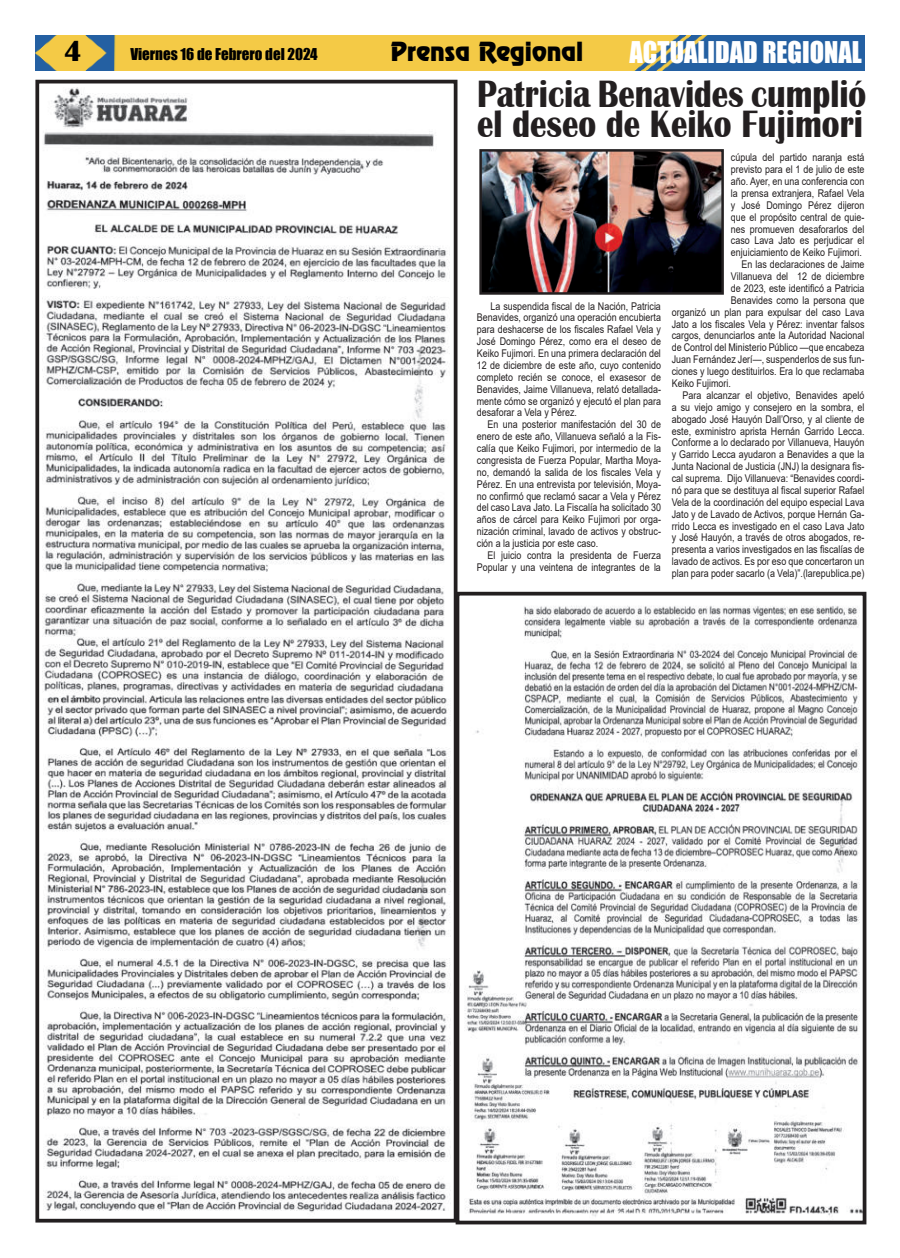
<style>
.page{position:relative;width:900px;height:1258px;background:#fff}
.page>*{position:absolute;margin:0;border:0;box-sizing:border-box;transform-origin:0 0}
.t1{font:700 39.25px/30px "Britannic";color:#231f20;scale:.84 1}
.t2{font:700 30px "Britannic";color:#000}
.t3{font:27.5px "Impact";color:#fff;scale:.96 1}
.t4{font:23.75px "Renfrew Normal";color:#000}
.t5{font:15px "Impact";color:#000}
.t6{font:10.62px/11.9px "Arial";color:#231f20;text-align:justify;scale:.84 1}
</style>
<div class="page">
<img style="left:35px;top:35px;width:830px;height:36px">
<div style="left:35px;top:80px;width:423px;height:1142px;border:4px solid #231f20"></div>
<img style="left:464px;top:605px;width:397px;height:612px">
<div style="left:456px;top:592px;width:410px;height:632px;border:4px solid #231f20"></div>
<img style="left:42px;top:88px;width:408px;height:1125px">
<img style="left:483px;top:153px;width:237px;height:138px">
<div style="left:479px;top:149px;width:245px;height:146px;border:3px solid #231f20"></div>
<h2 class="t2" style="left:64px;top:36px;width:20px">4</h2>
<h3 class="t5" style="left:130px;top:47px;width:189px">Viernes 16 de Febrero del 2024</h3>
<h3 class="t4" style="left:390px;top:41px;width:194px">Prensa Regional</h3>
<h3 class="t3" style="left:629px;top:39px;width:244px">ACTUALIDAD REGIONAL</h3>
<h1 class="t1" style="left:477px;top:79px;width:465px">Patricia Benavides cumplió el deseo de Keiko Fujimori</h1>
<p class="t6" style="left:477px;top:300px;width:221px;text-indent:14px">La suspendida fiscal de la Nación, Patricia Benavides, organizó una operación encubierta para deshacerse de los fiscales Rafael Vela y José Domingo Pérez, como era el deseo de Keiko Fujimori. En una primera declaración del 12 de diciembre de este año, cuyo contenido completo recién se conoce, el exasesor de Benavides, Jaime Villanueva, relató detallada&shy;mente cómo se organizó y ejecutó el plan para desaforar a Vela y Pérez.</p>
<p class="t6" style="left:477px;top:419px;width:221px;text-indent:11px">En una posterior manifestación del 30 de enero de este año, Villanueva señaló a la Fis&shy;calía que Keiko Fujimori, por intermedio de la congresista de Fuerza Popular, Martha Moya&shy;no, demandó la salida de los fiscales Vela y Pérez. En una entrevista por televisión, Moya&shy;no confirmó que reclamó sacar a Vela y Pérez del caso Lava Jato. La Fiscalía ha solicitado 30 años de cárcel para Keiko Fujimori por orga&shy;nización criminal, lavado de activos y obstruc&shy;ción a la justicia por este caso.</p>
<p class="t6" style="left:477px;top:549px;width:221px;text-align:right">El juicio contra la presidenta de Fuerza<br>Popular y una veintena de integrantes de la</p>
<p class="t6" style="left:731px;top:152px;width:160px">cúpula del partido naranja está</p>
<p class="t6" style="left:731px;top:163px;width:161px">previsto para el 1 de julio de este</p>
<p class="t6" style="left:731px;top:175px;width:161px">año. Ayer, en una conferencia con</p>
<p class="t6" style="left:731px;top:187px;width:161px">la prensa extranjera, Rafael Vela</p>
<p class="t6" style="left:731px;top:199px;width:161px">y José Domingo Pérez dijeron</p>
<p class="t6" style="left:731px;top:211px;width:160px">que el propósito central de quie-</p>
<p class="t6" style="left:731px;top:223px;width:161px">nes promueven desaforarlos del</p>
<p class="t6" style="left:731px;top:235px;width:161px">caso Lava Jato es perjudicar el</p>
<p class="t6" style="left:731px;top:247px;width:157px">enjuiciamiento de Keiko Fujimori.</p>
<p class="t6" style="left:742px;top:258px;width:148px">En las declaraciones de Jaime</p>
<p class="t6" style="left:731px;top:270px;width:161px">Villanueva del 12 de diciembre</p>
<p class="t6" style="left:731px;top:282px;width:160px">de 2023, este identificó a Patricia</p>
<p class="t6" style="left:731px;top:294px;width:160px">Benavides como la persona que</p>
<p class="t6" style="left:672px;top:306px;width:231px">organizó un plan para expulsar del caso Lava</p>
<p class="t6" style="left:672px;top:318px;width:231px">Jato a los fiscales Vela y Pérez: inventar falsos</p>
<p class="t6" style="left:672px;top:330px;width:231px">cargos, denunciarlos ante la Autoridad Nacional</p>
<p class="t6" style="left:672px;top:342px;width:231px">de Control del Ministerio Público —que encabeza</p>
<p class="t6" style="left:672px;top:353px;width:231px">Juan Fernández Jerí—, suspenderlos de sus fun-</p>
<p class="t6" style="left:672px;top:365px;width:231px">ciones y luego destituirlos. Era lo que reclamaba</p>
<p class="t6" style="left:672px;top:377px;width:72px">Keiko Fujimori.</p>
<p class="t6" style="left:682px;top:389px;width:218px">Para alcanzar el objetivo, Benavides apeló</p>
<p class="t6" style="left:672px;top:401px;width:231px">a su viejo amigo y consejero en la sombra, el</p>
<p class="t6" style="left:672px;top:413px;width:231px">abogado José Hauyón Dall’Orso, y al cliente de</p>
<p class="t6" style="left:672px;top:425px;width:231px">este, exministro aprista Hernán Garrido Lecca.</p>
<p class="t6" style="left:672px;top:437px;width:231px">Conforme a lo declarado por Villanueva, Hauyón</p>
<p class="t6" style="left:672px;top:448px;width:231px">y Garrido Lecca ayudaron a Benavides a que la</p>
<p class="t6" style="left:672px;top:460px;width:231px">Junta Nacional de Justicia (JNJ) la designara fis-</p>
<p class="t6" style="left:672px;top:472px;width:231px">cal suprema. Dijo Villanueva: “Benavides coordi-</p>
<p class="t6" style="left:672px;top:484px;width:231px">nó para que se destituya al fiscal superior Rafael</p>
<p class="t6" style="left:672px;top:496px;width:231px">Vela de la coordinación del equipo especial Lava</p>
<p class="t6" style="left:672px;top:508px;width:231px">Jato y de Lavado de Activos, porque Hernán Ga-</p>
<p class="t6" style="left:672px;top:520px;width:231px">rrido Lecca es investigado en el caso Lava Jato</p>
<p class="t6" style="left:672px;top:532px;width:231px">y José Hauyón, a través de otros abogados, re-</p>
<p class="t6" style="left:672px;top:544px;width:231px">presenta a varios investigados en las fiscalías de</p>
<p class="t6" style="left:672px;top:555px;width:231px">lavado de activos. Es por eso que concertaron un</p>
<p class="t6" style="left:672px;top:567px;width:231px">plan para poder sacarlo (a Vela)”.(larepublica.pe)</p>
</div>
